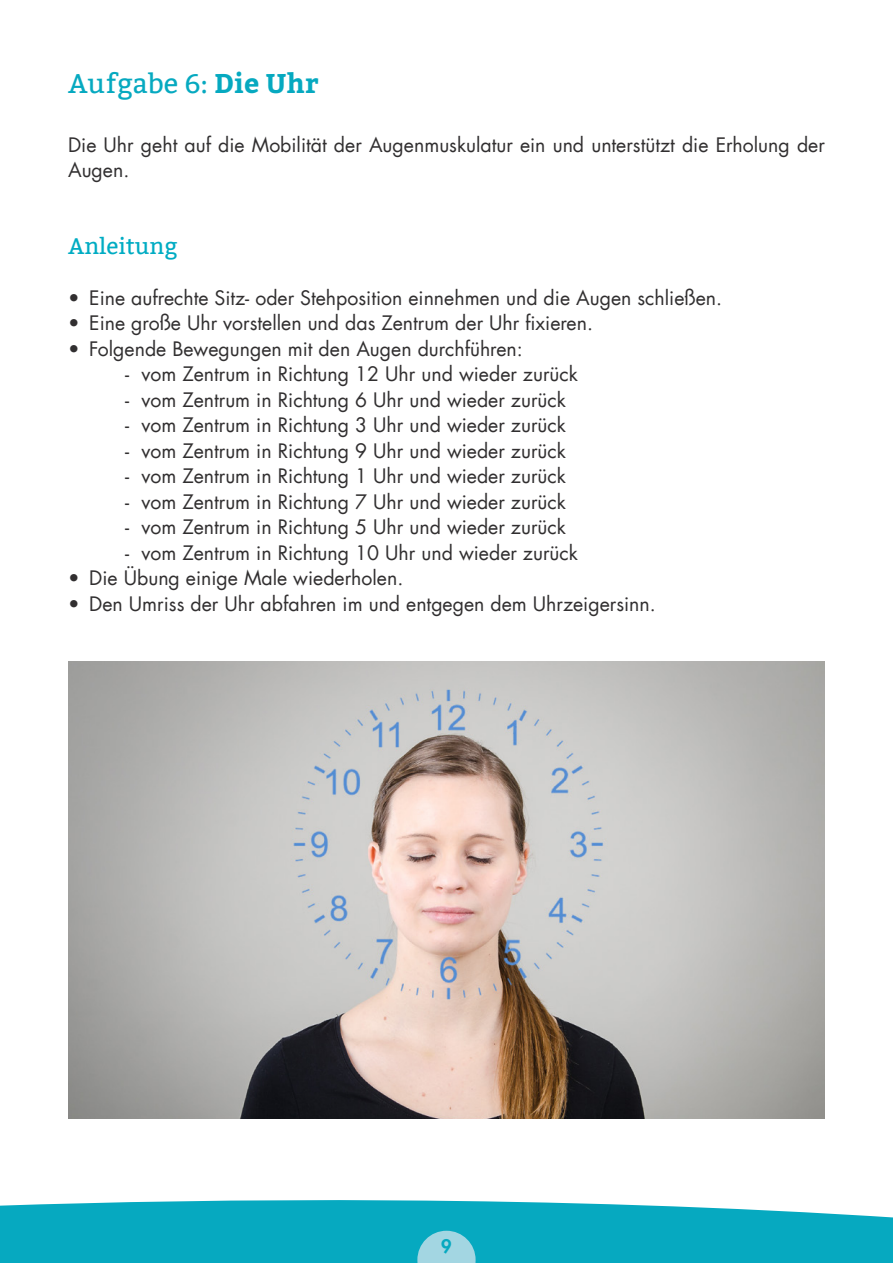
<style>
.page{position:relative;width:893px;height:1263px;background:#fff}
.page>*{position:absolute;margin:0;border:0;box-sizing:border-box;transform-origin:0 0}
.t1{font:27px "Bitter";color:#06a9c0}
.t2{font:22.5px "Bitter";color:#00acc3}
.t3{font:19.5px/25.5px "Futura Com";color:#312f30}
.t4{font:800 18px "Futura Com";color:#06a9c0}
.s1{font-weight:700}
</style>
<div class="page">
<svg style="left:0;top:1200px;width:893px;height:63px;background:#18afc4"></svg>
<svg style="left:417px;top:1231px;width:59px;height:32px;background:#83ccdb"></svg>
<img style="left:68px;top:661px;width:757px;height:457px">
<h1 class="t1" style="left:68px;top:68px;width:252px">Aufgabe 6: <span class="s1">Die Uhr</span></h1>
<p class="t3" style="left:68px;top:131px;width:758px">Die Uhr geht auf die Mobilität der Augenmuskulatur ein und unterstützt die Erholung der<br>Augen.</p>
<p class="t2" style="left:68px;top:232px;width:111px">Anleitung</p>
<p class="t3" style="left:68px;top:284px;width:656px">• Eine aufrechte Sitz- oder Stehposition einnehmen und die Augen schließen.</p>
<p class="t3" style="left:68px;top:310px;width:526px">• Eine große Uhr vorstellen und das Zentrum der Uhr fixieren.</p>
<p class="t3" style="left:68px;top:335px;width:456px">• Folgende Bewegungen mit den Augen durchführen:</p>
<p class="t3" style="left:125px;top:361px;width:454px">- vom Zentrum in Richtung 12 Uhr und wieder zurück</p>
<p class="t3" style="left:125px;top:386px;width:442px">- vom Zentrum in Richtung 6 Uhr und wieder zurück</p>
<p class="t3" style="left:125px;top:412px;width:442px">- vom Zentrum in Richtung 3 Uhr und wieder zurück</p>
<p class="t3" style="left:125px;top:437px;width:442px">- vom Zentrum in Richtung 9 Uhr und wieder zurück</p>
<p class="t3" style="left:125px;top:463px;width:442px">- vom Zentrum in Richtung 1 Uhr und wieder zurück</p>
<p class="t3" style="left:125px;top:488px;width:442px">- vom Zentrum in Richtung 7 Uhr und wieder zurück</p>
<p class="t3" style="left:125px;top:514px;width:442px">- vom Zentrum in Richtung 5 Uhr und wieder zurück</p>
<p class="t3" style="left:125px;top:539px;width:454px">- vom Zentrum in Richtung 10 Uhr und wieder zurück</p>
<p class="t3" style="left:68px;top:565px;width:337px">• Die Übung einige Male wiederholen.</p>
<p class="t3" style="left:68px;top:590px;width:589px">• Den Umriss der Uhr abfahren im und entgegen dem Uhrzeigersinn.</p>
<p class="t4" style="left:441px;top:1233px;width:12px">9</p>
</div>
